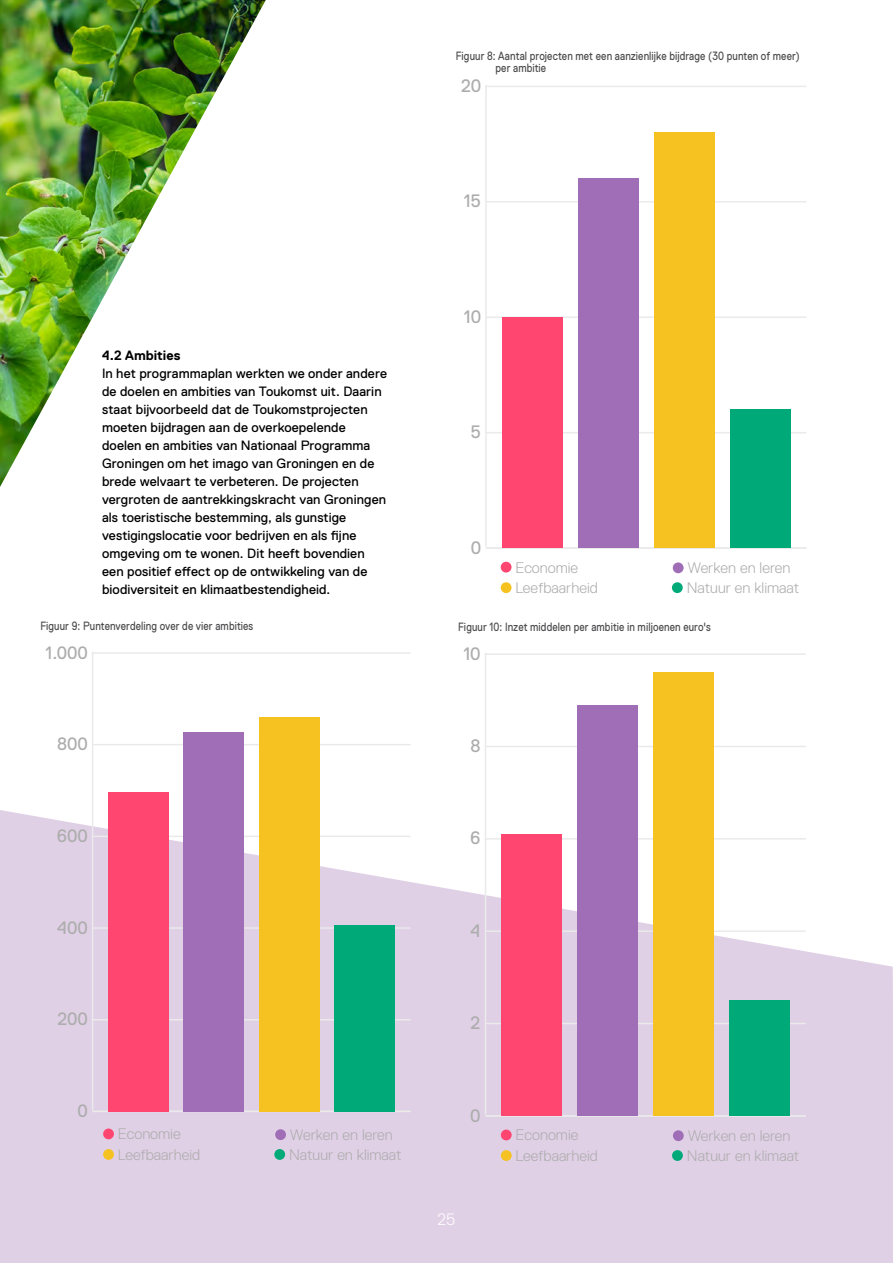
<style>
.page{position:relative;width:893px;height:1263px;background:#fff}
.page>*{position:absolute;margin:0;border:0;box-sizing:border-box;transform-origin:0 0}
.t1{font:18px "Replica Std";color:#adadad}
.t2{font:17.85px "Replica Std";color:#adadad}
.t3{font:300 16.35px "Replica Std";color:#fff}
.Tabelkop{font:300 15.3px "Replica Std";color:#adadad}
.Broodtekst{font:13.5px/18px "Replica Std";letter-spacing:.005em;color:#000}
.Tussenkop_H2_-_Inhou{font:700 13.5px "Replica Std";color:#000}
.Kolomtekst_rechtslij{font:12px "Replica Std";letter-spacing:.01em;color:#4d4d4f;scale:.85 1}
</style>
<div class="page">
<img style="left:0;top:0;width:266px;height:487px">
<svg style="left:0;top:810px;width:893px;height:453px;fill:#e0d0e6"></svg>
<hr style="left:485px;top:85px;width:2px;height:462px;background:#eaeaea">
<hr style="left:486px;top:547px;width:320px;height:2px;background:#eaeaea">
<hr style="left:486px;top:432px;width:320px;height:1px;background:#eaeaea">
<hr style="left:486px;top:316px;width:320px;height:2px;background:#eaeaea">
<hr style="left:486px;top:201px;width:320px;height:2px;background:#eaeaea">
<hr style="left:486px;top:86px;width:320px;height:1px;background:#eaeaea">
<div style="left:730px;top:410px;width:61px;height:138px;background:#00aa78"></div>
<div style="left:654px;top:133px;width:61px;height:415px;background:#f5c221"></div>
<div style="left:578px;top:179px;width:60px;height:369px;background:#9f6eb6"></div>
<div style="left:502px;top:317px;width:60px;height:231px;background:#ff4671"></div>
<div style="left:501px;top:562px;width:10px;height:10px;background:#ff4671;border-radius:50%"></div>
<div style="left:673px;top:562px;width:11px;height:11px;background:#9f6eb6;border-radius:50%"></div>
<div style="left:501px;top:582px;width:10px;height:11px;background:#f5c221;border-radius:50%"></div>
<div style="left:672px;top:582px;width:11px;height:11px;background:#00aa78;border-radius:50%"></div>
<hr style="left:92px;top:651px;width:1px;height:459px;background:#eaeaea">
<hr style="left:93px;top:1111px;width:318px;height:1px;background:#eaeaea">
<hr style="left:93px;top:1019px;width:318px;height:1px;background:#eaeaea">
<hr style="left:93px;top:927px;width:318px;height:2px;background:#eaeaea">
<hr style="left:93px;top:836px;width:318px;height:1px;background:#eaeaea">
<hr style="left:93px;top:744px;width:318px;height:1px;background:#eaeaea">
<hr style="left:93px;top:652px;width:318px;height:2px;background:#eaeaea">
<div style="left:335px;top:925px;width:60px;height:186px;background:#00aa78"></div>
<div style="left:259px;top:717px;width:61px;height:394px;background:#f5c221"></div>
<div style="left:184px;top:732px;width:60px;height:379px;background:#9f6eb6"></div>
<div style="left:108px;top:792px;width:60px;height:319px;background:#ff4671"></div>
<div style="left:103px;top:1128px;width:11px;height:11px;background:#ff4671;border-radius:50%"></div>
<div style="left:275px;top:1129px;width:11px;height:11px;background:#9f6eb6;border-radius:50%"></div>
<div style="left:103px;top:1149px;width:11px;height:11px;background:#f5c221;border-radius:50%"></div>
<div style="left:274px;top:1149px;width:11px;height:11px;background:#00aa78;border-radius:50%"></div>
<hr style="left:485px;top:653px;width:1px;height:461px;background:#eaeaea">
<hr style="left:485px;top:1115px;width:321px;height:1px;background:#eaeaea">
<hr style="left:485px;top:1023px;width:321px;height:1px;background:#eaeaea">
<hr style="left:485px;top:930px;width:321px;height:2px;background:#eaeaea">
<hr style="left:485px;top:838px;width:321px;height:1px;background:#eaeaea">
<hr style="left:485px;top:746px;width:321px;height:1px;background:#eaeaea">
<hr style="left:485px;top:653px;width:321px;height:2px;background:#eaeaea">
<div style="left:729px;top:1000px;width:61px;height:116px;background:#00aa78"></div>
<div style="left:653px;top:673px;width:61px;height:443px;background:#f5c221"></div>
<div style="left:577px;top:705px;width:61px;height:411px;background:#9f6eb6"></div>
<div style="left:501px;top:834px;width:61px;height:282px;background:#ff4671"></div>
<div style="left:501px;top:1129px;width:11px;height:11px;background:#ff4671;border-radius:50%"></div>
<div style="left:673px;top:1130px;width:11px;height:11px;background:#9f6eb6;border-radius:50%"></div>
<div style="left:501px;top:1150px;width:11px;height:11px;background:#f5c221;border-radius:50%"></div>
<div style="left:672px;top:1150px;width:11px;height:11px;background:#00aa78;border-radius:50%"></div>
<p class="Kolomtekst_rechtslij" style="left:456px;top:50px;width:406px">Figuur 8: Aantal projecten met een aanzienlijke bijdrage (30 punten of meer)</p>
<p class="Kolomtekst_rechtslij" style="left:495px;top:61px;width:61px">per ambitie</p>
<p class="t1" style="left:461px;top:76px;width:22px">20</p>
<p class="t1" style="left:464px;top:191px;width:19px">15</p>
<p class="t1" style="left:464px;top:307px;width:19px">10</p>
<h2 class="Tussenkop_H2_-_Inhou" style="left:102px;top:348px;width:80px">4.2 Ambities</h2>
<p class="Broodtekst" style="left:102px;top:364px;width:286px">In het programmaplan werkten we onder andere de doelen en ambities van Toukomst uit. Daarin staat bijvoorbeeld dat de Toukomstprojecten moeten bijdragen aan de overkoepelende doelen en ambities van Nationaal Programma Groningen om het imago van Groningen en de brede welvaart te verbeteren. De projecten vergroten de aantrekkingskracht van Groningen als toeristische bestemming, als gunstige vestigingslocatie voor bedrijven en als fijne omgeving om te wonen. Dit heeft bovendien een positief effect op de ontwikkeling van de biodiversiteit en klimaatbestendigheid.</p>
<p class="t1" style="left:470px;top:422px;width:12px">5</p>
<p class="t1" style="left:471px;top:537px;width:12px">0</p>
<p class="Tabelkop" style="left:515px;top:559px;width:64px">Economie</p>
<p class="Tabelkop" style="left:688px;top:559px;width:104px">Werken en leren</p>
<p class="Tabelkop" style="left:515px;top:579px;width:84px">Leefbaarheid</p>
<p class="Tabelkop" style="left:687px;top:579px;width:114px">Natuur en klimaat</p>
<p class="Kolomtekst_rechtslij" style="left:40px;top:619px;width:252px">Figuur 9: Puntenverdeling over de vier ambities</p>
<p class="Kolomtekst_rechtslij" style="left:458px;top:620px;width:299px">Figuur 10: Inzet middelen per ambitie in miljoenen euro's</p>
<p class="t2" style="left:46px;top:642px;width:44px">1.000</p>
<p class="t1" style="left:463px;top:643px;width:19px">10</p>
<p class="t2" style="left:57px;top:734px;width:32px">800</p>
<p class="t1" style="left:470px;top:736px;width:12px">8</p>
<p class="t2" style="left:57px;top:826px;width:32px">600</p>
<p class="t1" style="left:470px;top:828px;width:12px">6</p>
<p class="t2" style="left:57px;top:917px;width:32px">400</p>
<p class="t1" style="left:471px;top:920px;width:11px">4</p>
<p class="t2" style="left:57px;top:1009px;width:32px">200</p>
<p class="t1" style="left:471px;top:1013px;width:11px">2</p>
<p class="t2" style="left:77px;top:1101px;width:12px">0</p>
<p class="t1" style="left:470px;top:1105px;width:12px">0</p>
<p class="Tabelkop" style="left:118px;top:1125px;width:64px">Economie</p>
<p class="Tabelkop" style="left:290px;top:1126px;width:104px">Werken en leren</p>
<p class="Tabelkop" style="left:118px;top:1146px;width:84px">Leefbaarheid</p>
<p class="Tabelkop" style="left:289px;top:1146px;width:114px">Natuur en klimaat</p>
<p class="Tabelkop" style="left:516px;top:1126px;width:64px">Economie</p>
<p class="Tabelkop" style="left:688px;top:1127px;width:104px">Werken en leren</p>
<p class="Tabelkop" style="left:516px;top:1147px;width:84px">Leefbaarheid</p>
<p class="Tabelkop" style="left:687px;top:1147px;width:114px">Natuur en klimaat</p>
<p class="t3" style="left:438px;top:1210px;width:19px">25</p>
</div>
